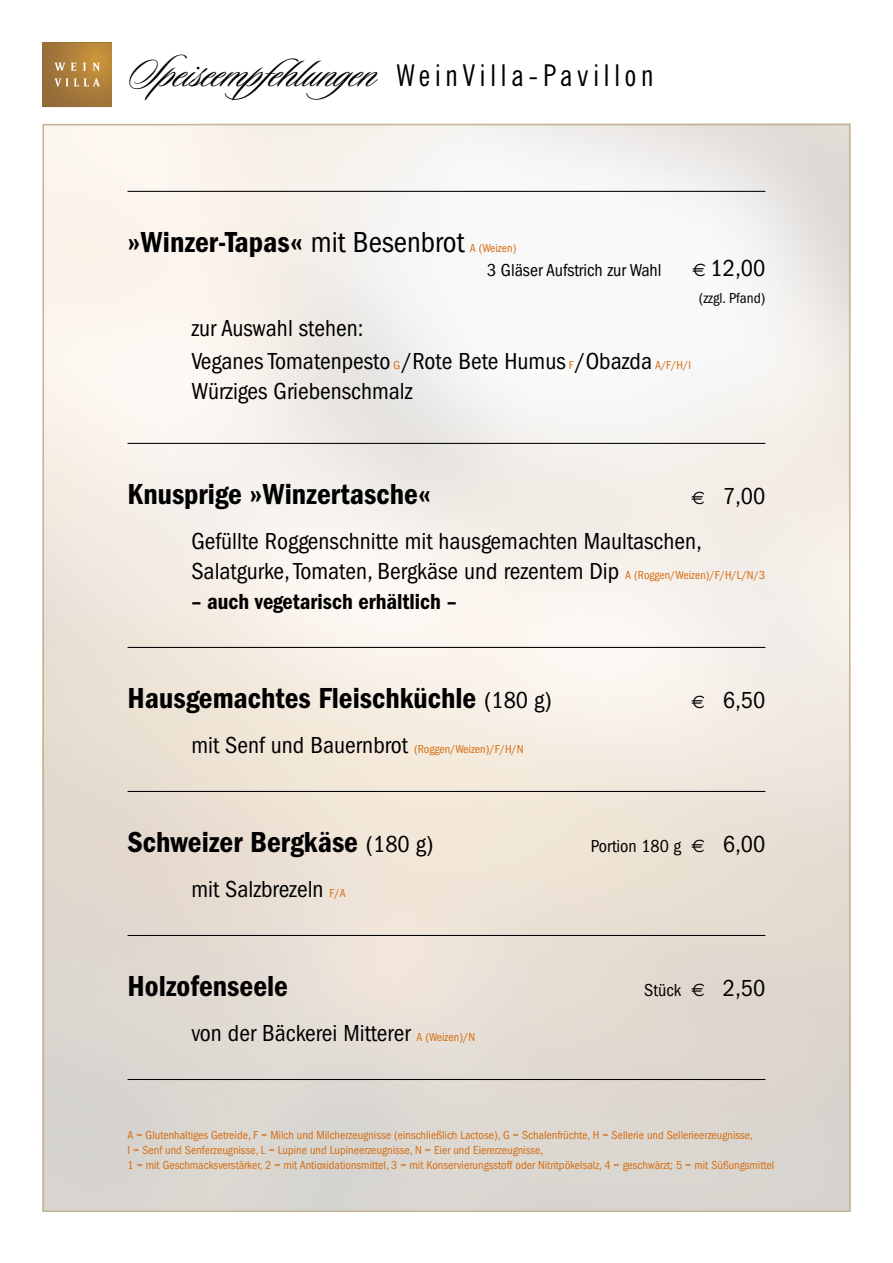
<style>
.page{position:relative;width:893px;height:1263px;background:#fff}
.page>*{position:absolute;margin:0;border:0;box-sizing:border-box;transform-origin:0 0}
.t1{font:48px "Sloop Script One";color:#000}
.t2{font:600 condensed 30px "Franklin Gothic";color:#000}
.t3{font:condensed 24px/33px "Franklin Gothic";color:#000}
.t4{font:600 condensed 22.5px "Franklin Gothic";color:#000}
.t5{font:condensed 18px "Franklin Gothic";color:#000}
.t6{font:condensed 15px "Franklin Gothic";color:#000}
.t7{font:condensed 12px/15px "Franklin Gothic";color:#d56d11}
.s1{font-family:"News Gothic BT";font-stretch:condensed;font-size:30px}
.s2{font-weight:400}
.s3{font-family:"Euro Sans";font-stretch:normal;font-size:18px}
.s4{font-size:12px;color:#d56d11}
.s5{font-weight:400;font-size:24px}
.s6{font-size:24px;color:#000}
.s7{font-family:"Euro Sans";font-stretch:normal}
.s8{font-size:24px}
</style>
<div class="page">
<svg style="left:43px;top:43px;width:69px;height:64px;background:#ae8242"></svg>
<hr style="left:128px;top:191px;width:637px;height:1px;background:#000">
<hr style="left:128px;top:443px;width:637px;height:1px;background:#000">
<hr style="left:128px;top:791px;width:637px;height:1px;background:#000">
<hr style="left:128px;top:647px;width:637px;height:1px;background:#000">
<hr style="left:128px;top:935px;width:637px;height:1px;background:#000">
<hr style="left:128px;top:1079px;width:637px;height:1px;background:#000">
<h1 class="t1" style="left:128px;top:48px;width:528px">Speiseempfehlungen <span class="s1">WeinVilla-Pavillon</span></h1>
<h2 class="t2" style="left:128px;top:225px;width:338px">»Winzer-Tapas« <span class="s2">mit Besenbrot</span></h2>
<p class="t7" style="left:470px;top:241px;width:48px">A (Weizen)</p>
<h3 class="t5" style="left:487px;top:260px;width:176px">3 Gläser Aufstrich zur Wahl</h3>
<h3 class="t3" style="left:693px;top:252px;width:74px"><span class="s3">A</span> 12,00</h3>
<p class="t6" style="left:699px;top:290px;width:68px">(zzgl. Pfand)</p>
<h3 class="t3" style="left:191px;top:312px;width:501px">zur Auswahl stehen:<br>Veganes Tomatenpesto <span class="s4">G</span>/Rote Bete Humus <span class="s4">F</span>/Obazda <span class="s4">A/F/H/I</span></h3>
<h3 class="t3" style="left:191px;top:375px;width:223px">Würziges Griebenschmalz</h3>
<h2 class="t2" style="left:128px;top:477px;width:305px">Knusprige »Winzertasche«</h2>
<h3 class="t3" style="left:191px;top:474px;width:576px;line-height:45px;text-indent:500px"><span class="s3">A</span> 7,00<br>Gefüllte Roggenschnitte mit hausgemachten Maultaschen,</h3>
<h3 class="t3" style="left:191px;top:555px;width:575px">Salatgurke, Tomaten, Bergkäse und rezentem Dip <span class="s4">A (Roggen/Weizen)/F/H/L/N/3</span></h3>
<h3 class="t4" style="left:191px;top:589px;width:267px">– auch vegetarisch erhältlich –</h3>
<h2 class="t2" style="left:128px;top:681px;width:426px">Hausgemachtes Fleischküchle <span class="s5">(180 g)</span></h2>
<h3 class="t3" style="left:691px;top:684px;width:76px"><span class="s3">A</span> 6,50</h3>
<p class="t7" style="left:191px;top:742px;width:334px"><span class="s6">mit Senf und Bauernbrot</span> (Roggen/Weizen)/F/H/N</p>
<h2 class="t2" style="left:128px;top:825px;width:307px">Schweizer Bergkäse <span class="s5">(180 g)</span></h2>
<h3 class="t5" style="left:591px;top:836px;width:176px">Portion 180 g <span class="s7">A</span> <span class="s8">6,00</span></h3>
<h3 class="t3" style="left:191px;top:873px;width:156px">mit Salzbrezeln <span class="s4">F/A</span></h3>
<h2 class="t2" style="left:128px;top:969px;width:162px">Holzofenseele</h2>
<h3 class="t5" style="left:644px;top:980px;width:123px">Stück <span class="s7">A</span> <span class="s8">2,50</span></h3>
<h3 class="t3" style="left:191px;top:1017px;width:285px">von der Bäckerei Mitterer <span class="s4">A (Weizen)/N</span></h3>
<p class="t7" style="left:128px;top:1128px;width:648px">A = Glutenhaltiges Getreide, F = Milch und Milcherzeugnisse (einschließlich Lactose), G = Schalenfrüchte, H = Sellerie und Sellerieerzeugnisse,<br>I = Senf und Senferzeugnisse, L = Lupine und Lupineerzeugnisse, N = Eier und Eiererzeugnisse,<br>1 = mit Geschmacksverstärker, 2 = mit Antioxidationsmittel, 3 = mit Konservierungsstoff oder Nitritpökelsalz, 4 = geschwärzt; 5 = mit Süßungsmittel</p>
</div>
